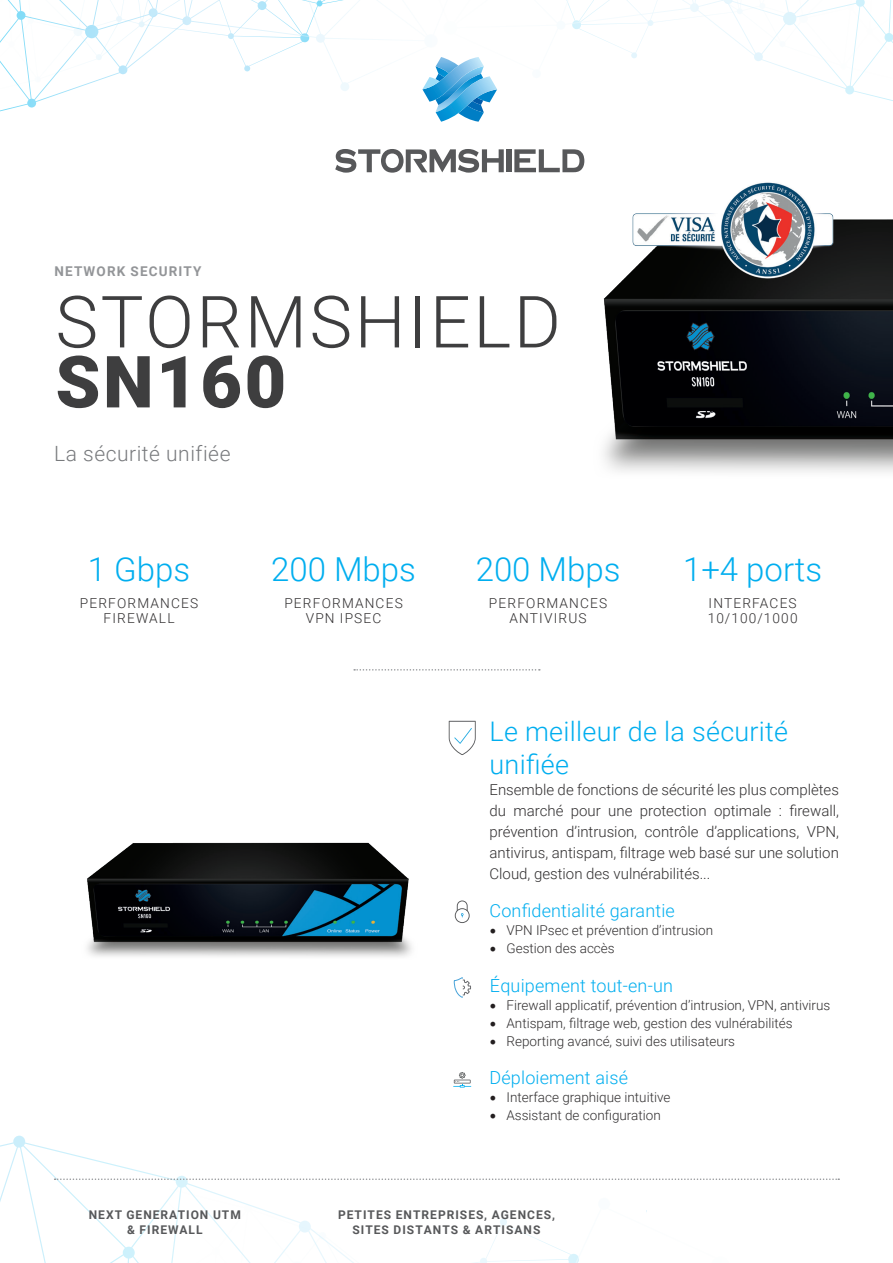
<style>
.page{position:relative;width:893px;height:1263px;background:#fff}
.page>*{position:absolute;margin:0;border:0;box-sizing:border-box;transform-origin:0 0}
.t1{font:300 72px "Roboto";letter-spacing:.035em;color:#3e3e3f}
.t2{font:900 72px "Roboto";letter-spacing:.035em;color:#3e3e3f}
.t3{font:300 33px "Roboto";color:#00aeef}
.t4{font:300 27px/32.4px "Roboto";letter-spacing:.01em;color:#00aeef}
.t5{font:300 21px "Roboto";letter-spacing:.025em;color:#787a7d}
.t6{font:300 18px "Roboto";letter-spacing:.01em;color:#00aeef}
.t7{font:300 15px/21px "Roboto";color:#312f30;text-align:justify}
.t8{font:300 13.65px/15px "Roboto";letter-spacing:.085em;color:#312f30;text-align:center}
.t9{font:300 13.5px "Roboto";color:#312f30}
.t10{font:700 13.5px "Roboto";letter-spacing:.085em;color:#939598}
.t11{font:700 12px/14.7px "Roboto";letter-spacing:.085em;color:#57585a;text-align:center}
.s1{font-family:"Minion Pro";font-weight:400;font-size:18px;color:#231f20}
</style>
<div class="page">
<svg style="left:0;top:0;width:308px;height:112px"></svg>
<svg style="left:0;top:1135px;width:840px;height:128px"></svg>
<div style="left:507px;top:149px;width:5px;height:23px;background:#57585a"></div>
<svg style="left:514px;top:149px;width:70px;height:23px"></svg>
<svg style="left:335px;top:149px;width:169px;height:23px"></svg>
<svg style="left:308px;top:0;width:285px;height:122px"></svg>
<svg style="left:55px;top:1178px;width:784px;height:2px"></svg>
<svg style="left:354px;top:669px;width:186px;height:2px"></svg>
<img style="left:87px;top:727px;width:368px;height:230px">
<img style="left:593px;top:0;width:300px;height:472px">
<svg style="left:449px;top:721px;width:27px;height:34px"></svg>
<svg style="left:455px;top:900px;width:15px;height:23px"></svg>
<svg style="left:453px;top:1072px;width:18px;height:15px"></svg>
<svg style="left:454px;top:977px;width:17px;height:21px"></svg>
<img style="left:625px;top:172px;width:214px;height:115px">
<svg style="left:635px;top:1201px;width:205px;height:45px"></svg>
<p class="t10" style="left:54px;top:261px;width:148px">NETWORK SECURITY</p>
<h1 class="t1" style="left:55px;top:271px;width:507px">STORMSHIELD</h1>
<h1 class="t2" style="left:55px;top:331px;width:232px">SN160</h1>
<h3 class="t5" style="left:54px;top:439px;width:178px">La sécurité unifiée</h3>
<h2 class="t3" style="left:88px;top:546px;width:104px">1 Gbps</h2>
<p class="t8" style="left:80px;top:595px;width:120px">PERFORMANCES<br>FIREWALL</p>
<h2 class="t3" style="left:271px;top:546px;width:146px">200 Mbps</h2>
<p class="t8" style="left:284px;top:595px;width:120px">PERFORMANCES<br>VPN IPSEC</p>
<h2 class="t3" style="left:476px;top:546px;width:146px">200 Mbps</h2>
<p class="t8" style="left:489px;top:595px;width:120px">PERFORMANCES<br>ANTIVIRUS</p>
<h2 class="t3" style="left:683px;top:546px;width:141px">1+4 ports</h2>
<p class="t8" style="left:708px;top:595px;width:91px;text-align:left">INTERFACES<br>10/100/1000</p>
<h3 class="t4" style="left:489px;top:714px;width:300px">Le meilleur de la sécurité unifiée</h3>
<p class="t7" style="left:489px;top:778px;width:351px">Ensemble de fonctions de sécurité les plus complètes du marché pour une protection optimale : firewall, prévention d’intrusion, contrôle d’applications, VPN, antivirus, antispam, filtrage web basé sur une solution Cloud, gestion des vulnérabilités...</p>
<h3 class="t6" style="left:489px;top:898px;width:187px">Confidentialité garantie</h3>
<p class="t9" style="left:489px;top:921px;width:225px"><span class="s1">•</span> VPN IPsec et prévention d’intrusion</p>
<p class="t9" style="left:489px;top:939px;width:127px"><span class="s1">•</span> Gestion des accès</p>
<h3 class="t6" style="left:490px;top:973px;width:185px">Équipement tout-en-un</h3>
<p class="t9" style="left:489px;top:995px;width:342px"><span class="s1">•</span> Firewall applicatif, prévention d’intrusion, VPN, antivirus</p>
<p class="t9" style="left:489px;top:1013px;width:305px"><span class="s1">•</span> Antispam, filtrage web, gestion des vulnérabilités</p>
<p class="t9" style="left:489px;top:1031px;width:247px"><span class="s1">•</span> Reporting avancé, suivi des utilisateurs</p>
<h3 class="t6" style="left:489px;top:1065px;width:140px">Déploiement aisé</h3>
<p class="t9" style="left:489px;top:1088px;width:182px"><span class="s1">•</span> Interface graphique intuitive</p>
<p class="t9" style="left:489px;top:1106px;width:173px"><span class="s1">•</span> Assistant de configuration</p>
<p class="t11" style="left:89px;top:1207px;width:154px">NEXT GENERATION UTM &amp; FIREWALL</p>
<p class="t11" style="left:338px;top:1207px;width:218px">PETITES ENTREPRISES, AGENCES,<br>SITES DISTANTS &amp; ARTISANS</p>
</div>
